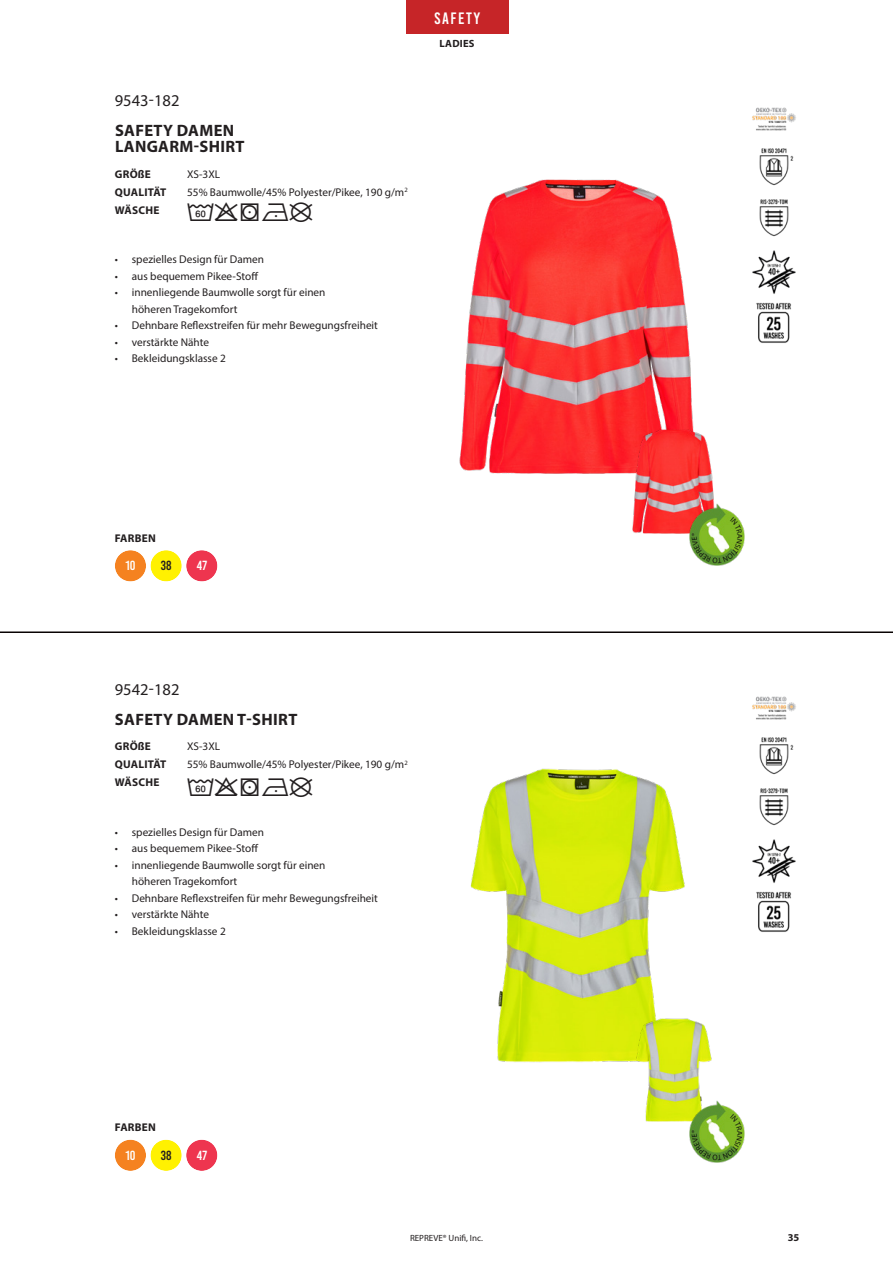
<style>
.page{position:relative;width:893px;height:1263px;background:#fff}
.page>*{position:absolute;margin:0;border:0;box-sizing:border-box;transform-origin:0 0}
.Vaskesymboler{font:27px "ginetex symbols";color:#231f20}
.produkt_overskrift{font:700 16.5px/16.5px "Myriad Pro";letter-spacing:.02em;color:#231f20}
.produktnr{font:16.5px "Myriad Pro";color:#231f20}
.t1{font:16.5px "Bebas Kai";letter-spacing:.1em;color:#fff}
.t2{font:13.2px "Bebas Kai";color:#fff}
.t3{font:13.2px "Bebas Kai";color:#231f20}
.produkt_info{font:11.25px/16.5px "Myriad Pro";color:#231f20}
.produkt_info-2{font:700 11.25px "Myriad Pro";letter-spacing:.02em;color:#231f20}
.produkt_brødtekst{font:700 11.25px "Myriad Pro";letter-spacing:.02em;color:#231f20}
.TOC_underserie{font:700 10.5px "Myriad Pro";letter-spacing:.02em;color:#231f20}
.Repreve_info{font:9px "Myriad Pro";color:#231f20}
</style>
<div class="page">
<hr style="left:0;top:631px;width:893px;height:2px;background:#080302">
<div style="left:150px;top:550px;width:32px;height:31px;background:#fff101;border-radius:50%"></div>
<div style="left:115px;top:550px;width:31px;height:31px;background:#f58220;border-radius:50%"></div>
<div style="left:186px;top:550px;width:31px;height:31px;background:#ee354f;border-radius:50%"></div>
<div style="left:150px;top:1140px;width:32px;height:31px;background:#fff101;border-radius:50%"></div>
<div style="left:115px;top:1140px;width:31px;height:31px;background:#f58220;border-radius:50%"></div>
<div style="left:186px;top:1140px;width:31px;height:31px;background:#ee354f;border-radius:50%"></div>
<img style="left:459px;top:179px;width:235px;height:295px">
<img style="left:617px;top:425px;width:97px;height:109px">
<img style="left:470px;top:768px;width:215px;height:295px">
<img style="left:617px;top:1013px;width:95px;height:109px">
<img style="left:752px;top:107px;width:44px;height:187px">
<img style="left:752px;top:696px;width:44px;height:187px">
<img style="left:756px;top:302px;width:35px;height:41px">
<img style="left:756px;top:891px;width:35px;height:41px">
<img style="left:684px;top:502px;width:61px;height:64px">
<img style="left:684px;top:1099px;width:61px;height:64px">
<div style="left:406px;top:0;width:102px;height:34px;background:#c62528"></div>
<p class="produktnr" style="left:115px;top:90px;width:66px">9543-182</p>
<p class="produkt_overskrift" style="left:115px;top:121px;width:131px">SAFETY DAMEN<br>LANGARM-SHIRT</p>
<p class="produkt_info-2" style="left:115px;top:167px;width:37px">GRÖßE</p>
<p class="produkt_info" style="left:187px;top:166px;width:34px">XS-3XL</p>
<p class="produkt_info-2" style="left:115px;top:185px;width:53px">QUALITÄT</p>
<p class="produkt_info" style="left:187px;top:184px;width:222px">55% Baumwolle/45% Polyester/Pikee, 190 g/m<sup>2</sup></p>
<p class="produkt_info-2" style="left:115px;top:203px;width:46px">WÄSCHE</p>
<p class="Vaskesymboler" style="left:188px;top:202px;width:103px">✔□▲■</p>
<p class="produkt_info" style="left:115px;top:251px;width:151px">• spezielles Design für Damen</p>
<p class="produkt_info" style="left:115px;top:268px;width:145px">• aus bequemem Pikee-Stoff</p>
<p class="produkt_info" style="left:132px;top:284px;width:195px;text-indent:-17px">• innenliegende Baumwolle sorgt für einen höheren Tragekomfort</p>
<p class="produkt_info" style="left:115px;top:317px;width:265px">• Dehnbare Reflexstreifen für mehr Bewegungsfreiheit</p>
<p class="produkt_info" style="left:115px;top:334px;width:96px">• verstärkte Nähte</p>
<p class="produkt_info" style="left:115px;top:350px;width:112px">• Bekleidungsklasse 2</p>
<h2 class="t1" style="left:434px;top:9px;width:47px">Safety</h2>
<p class="TOC_underserie" style="left:440px;top:37px;width:36px">LADIES</p>
<p class="produkt_brødtekst" style="left:115px;top:530px;width:42px">FARBEN</p>
<p class="t2" style="left:125px;top:559px;width:12px">10</p>
<p class="t3" style="left:161px;top:559px;width:12px">38</p>
<p class="t2" style="left:197px;top:559px;width:12px">47</p>
<p class="produktnr" style="left:115px;top:679px;width:66px">9542-182</p>
<p class="produkt_overskrift" style="left:115px;top:710px;width:184px">SAFETY DAMEN T-SHIRT</p>
<p class="produkt_info-2" style="left:115px;top:739px;width:37px">GRÖßE</p>
<p class="produkt_info" style="left:187px;top:738px;width:34px">XS-3XL</p>
<p class="produkt_info-2" style="left:115px;top:757px;width:53px">QUALITÄT</p>
<p class="produkt_info" style="left:187px;top:756px;width:222px">55% Baumwolle/45% Polyester/Pikee, 190 g/m<sup>2</sup></p>
<p class="produkt_info-2" style="left:115px;top:775px;width:46px">WÄSCHE</p>
<p class="Vaskesymboler" style="left:188px;top:777px;width:103px">✔□▲■</p>
<p class="produkt_info" style="left:115px;top:824px;width:151px">• spezielles Design für Damen</p>
<p class="produkt_info" style="left:115px;top:840px;width:145px">• aus bequemem Pikee-Stoff</p>
<p class="produkt_info" style="left:132px;top:857px;width:195px;text-indent:-17px">• innenliegende Baumwolle sorgt für einen höheren Tragekomfort</p>
<p class="produkt_info" style="left:115px;top:890px;width:265px">• Dehnbare Reflexstreifen für mehr Bewegungsfreiheit</p>
<p class="produkt_info" style="left:115px;top:906px;width:96px">• verstärkte Nähte</p>
<p class="produkt_info" style="left:115px;top:923px;width:112px">• Bekleidungsklasse 2</p>
<p class="produkt_brødtekst" style="left:115px;top:1120px;width:42px">FARBEN</p>
<p class="t2" style="left:125px;top:1148px;width:12px">10</p>
<p class="t3" style="left:161px;top:1148px;width:12px">38</p>
<p class="t2" style="left:197px;top:1148px;width:12px">47</p>
<p class="Repreve_info" style="left:410px;top:1232px;width:74px">REPREVE® Unifi, Inc.</p>
<p class="TOC_underserie" style="left:788px;top:1231px;width:13px">35</p>
</div>
